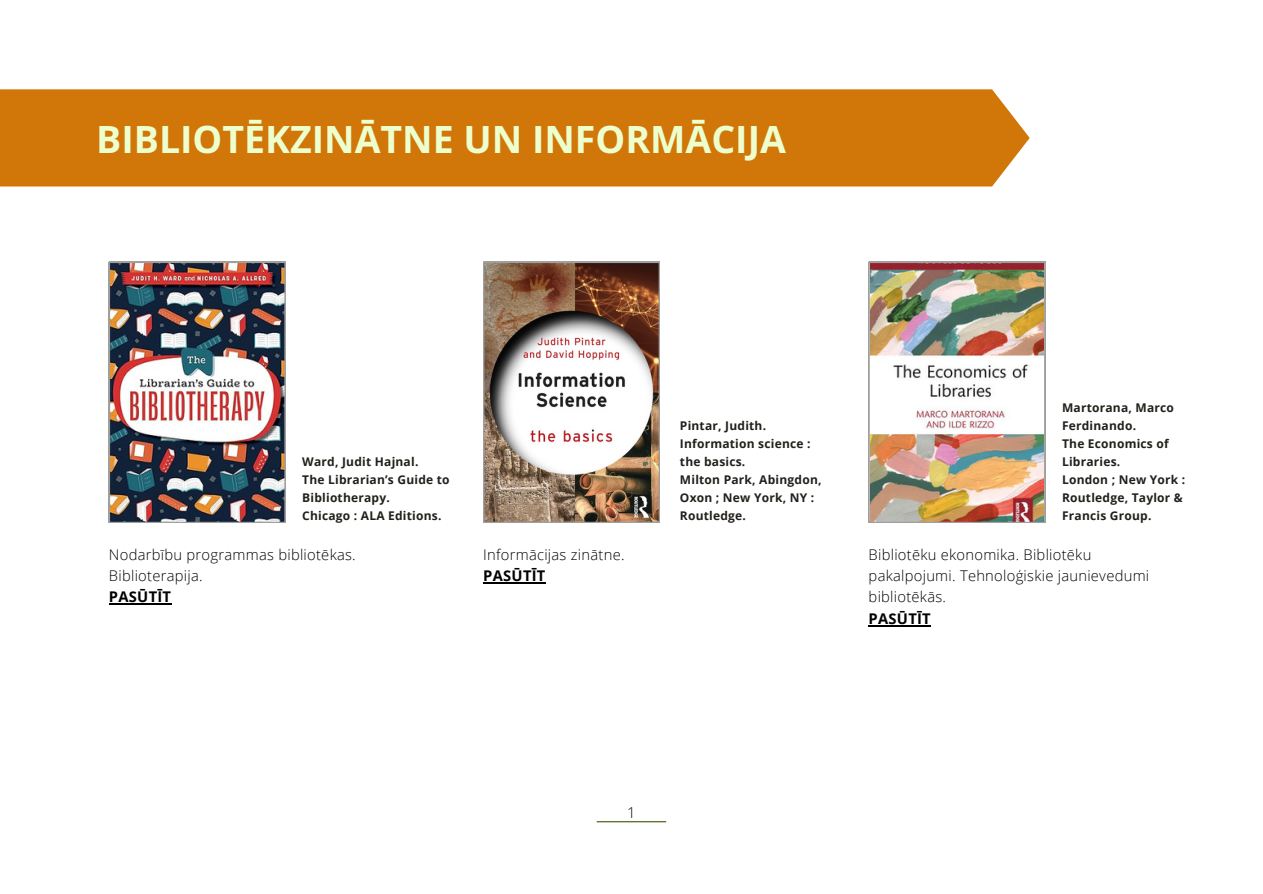
<style>
.page{position:relative;width:1263px;height:894px;background:#fff}
.page>*{position:absolute;margin:0;border:0;box-sizing:border-box;transform-origin:0 0}
.t1{font:700 37.5px "Open Sans";color:#edffcc}
.t2{font:300 15px "Open Sans";color:#000}
.t3{font:300 14.7px/21.3px "Open Sans";letter-spacing:.02em;color:#000}
.t4{font:700 12px/18px "Open Sans";letter-spacing:.02em;color:#22201b}
.s1{font-weight:700}
</style>
<div class="page">
<hr style="left:597px;top:820px;width:69px;height:2px;background:#3b5704">
<div style="left:0;top:89px;width:1029px;height:97px;background:#d17609"></div>
<hr style="left:109px;top:603px;width:62px;height:1px;background:#000">
<hr style="left:483px;top:582px;width:63px;height:1px;background:#000">
<hr style="left:869px;top:624px;width:62px;height:2px;background:#000">
<img style="left:483px;top:262px;width:177px;height:260px">
<img style="left:869px;top:262px;width:176px;height:260px">
<img style="left:109px;top:262px;width:176px;height:260px">
<p class="t1" style="left:96px;top:112px;width:691px">BIBLIOTĒKZINĀTNE UN INFORMĀCIJA</p>
<p class="t4" style="left:302px;top:452px;width:118px">Ward, Judit Hajnal.</p>
<p class="t4" style="left:302px;top:470px;width:149px">The Librarian’s Guide to<br>Bibliotherapy.</p>
<h2 class="t4" style="left:302px;top:506px;width:141px">Chicago : ALA Editions.</h2>
<p class="t3" style="left:109px;top:543px;width:248px">Nodarbību programmas bibliotēkas.<br>Biblioterapija.<br><span class="s1">PASŪTĪT</span></p>
<p class="t3" style="left:483px;top:543px;width:143px">Informācijas zinātne.<br><span class="s1">PASŪTĪT</span></p>
<p class="t4" style="left:680px;top:416px;width:88px">Pintar, Judith.</p>
<h2 class="t4" style="left:680px;top:434px;width:132px">Information science : the basics.</h2>
<p class="t4" style="left:680px;top:470px;width:143px">Milton Park, Abingdon,<br>Oxon ; New York, NY :<br>Routledge.</p>
<p class="t4" style="left:1062px;top:398px;width:113px">Martorana, Marco<br>Ferdinando.</p>
<h2 class="t4" style="left:1062px;top:434px;width:108px">The Economics of<br>Libraries.</h2>
<p class="t4" style="left:1062px;top:470px;width:125px">London ; New York :<br>Routledge, Taylor &amp;<br>Francis Group.</p>
<p class="t3" style="left:869px;top:543px;width:282px">Bibliotēku ekonomika. Bibliotēku pakalpojumi. Tehnoloģiskie jaunievedumi bibliotēkās.<br><span class="s1">PASŪTĪT</span></p>
<h1 class="t2" style="left:627px;top:801px;width:10px">1</h1>
</div>
